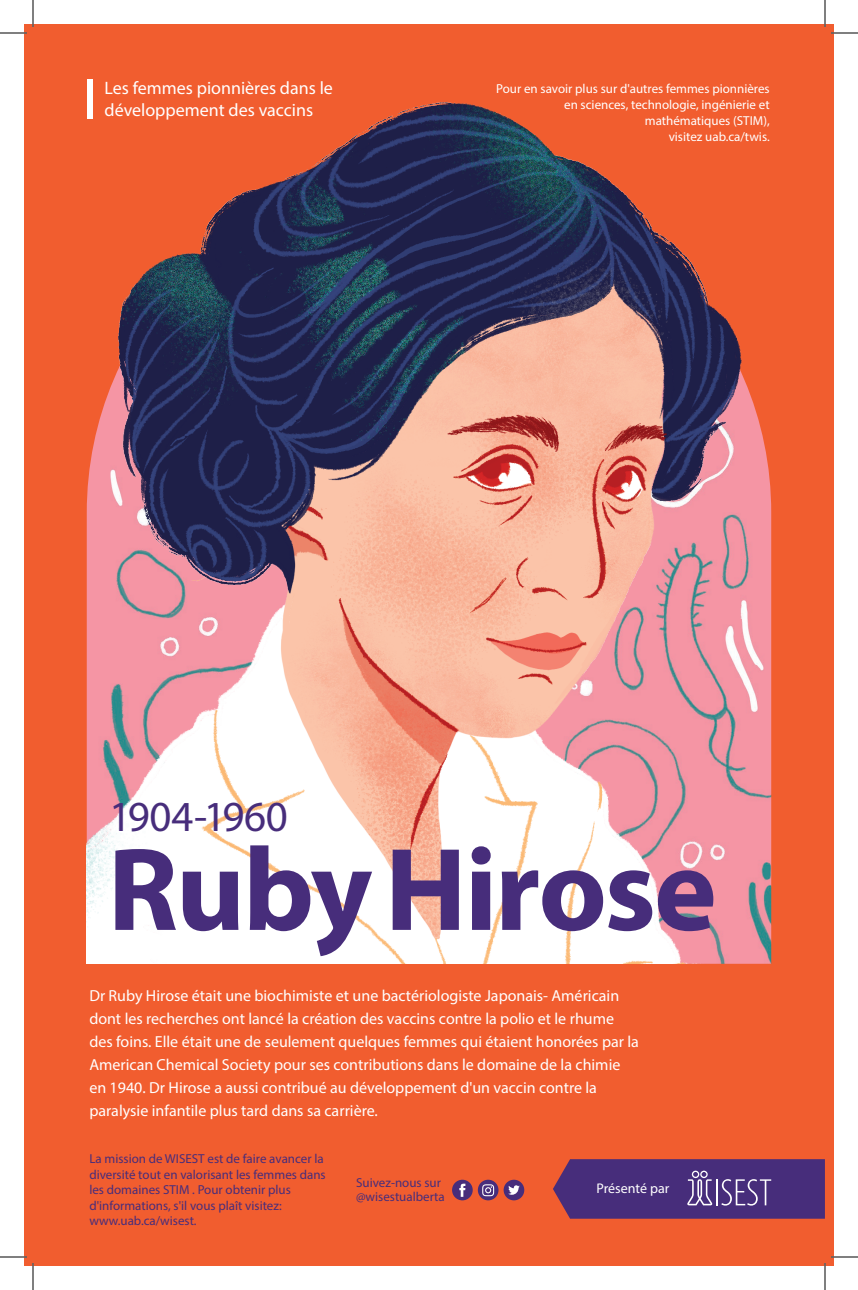
<style>
.page{position:relative;width:858px;height:1290px;background:#fff}
.page>*{position:absolute;margin:0;border:0;box-sizing:border-box;transform-origin:0 0}
.t1{font:700 166.6px "Myriad Arabic";letter-spacing:-.015em;color:#472d7b}
.t2{font:43px "Myriad Pro";letter-spacing:-.01em;color:#472d7b}
.t3{font:18px/21.6px "Myriad Pro";color:#fff}
.t4{font:16px/23px "Myriad Pro";color:#fff}
.t5{font:14px "Myriad Pro";color:#fff}
.t6{font:13px/15.6px "Myriad Pro";color:#472d7b}
.t7{font:13px/16px "Myriad Pro";color:#fff;text-align:right}
</style>
<div class="page">
<div style="left:24px;top:24px;width:810px;height:1242px;background:#f15d2f"></div>
<div style="left:504px;top:1180px;width:20px;height:20px;background:#472d7b;border-radius:50%"></div>
<svg style="left:508px;top:1185px;width:12px;height:10px"></svg>
<div style="left:478px;top:1180px;width:21px;height:20px;background:#472d7b;border-radius:50%"></div>
<svg style="left:482px;top:1184px;width:12px;height:12px"></svg>
<div style="left:452px;top:1180px;width:21px;height:20px;background:#472d7b;border-radius:50%"></div>
<svg style="left:459px;top:1184px;width:6px;height:13px"></svg>
<svg style="left:553px;top:1159px;width:272px;height:60px"></svg>
<img style="left:87px;top:102px;width:684px;height:862px">
<div style="left:87px;top:79px;width:6px;height:39px;background:#fff"></div>
<hr style="left:0;top:32px;width:27px;height:2px;background:#fff">
<hr style="left:831px;top:32px;width:27px;height:2px;background:#fff">
<hr style="left:0;top:1256px;width:27px;height:2px;background:#fff">
<hr style="left:831px;top:1256px;width:27px;height:2px;background:#fff">
<hr style="left:32px;top:0;width:2px;height:27px;background:#fff">
<hr style="left:32px;top:1263px;width:2px;height:27px;background:#fff">
<hr style="left:824px;top:0;width:2px;height:27px;background:#fff">
<hr style="left:824px;top:1263px;width:2px;height:27px;background:#fff">
<svg style="left:0;top:33px;width:27px;height:1px"></svg>
<svg style="left:831px;top:33px;width:27px;height:1px"></svg>
<svg style="left:0;top:1257px;width:27px;height:1px"></svg>
<svg style="left:33px;top:0;width:1px;height:27px"></svg>
<svg style="left:33px;top:1263px;width:1px;height:27px"></svg>
<svg style="left:825px;top:0;width:1px;height:27px"></svg>
<svg style="left:825px;top:1257px;width:33px;height:33px"></svg>
<p class="t3" style="left:105px;top:77px;width:230px">Les femmes pionnières dans le développement des vaccins</p>
<p class="t7" style="left:496px;top:80px;width:275px">Pour en savoir plus sur d'autres femmes pionnières en sciences, technologie, ingénierie et mathématiques (STIM),<br>visitez uab.ca/twis.</p>
<h2 class="t2" style="left:109px;top:790px;width:180px">1904-1960</h2>
<h1 class="t1" style="left:108px;top:775px;width:611px">RubyHirose</h1>
<p class="t4" style="left:89px;top:984px;width:551px">Dr Ruby Hirose était une biochimiste et une bactériologiste Japonais- Américain dont les recherches ont lancé la création des vaccins contre la polio et le rhume des foins. Elle était une de seulement quelques femmes qui étaient honorées par la American Chemical Society pour ses contributions dans le domaine de la chimie en 1940. Dr Hirose a aussi contribué au développement d'un vaccin contre la paralysie infantile plus tard dans sa carrière.</p>
<p class="t6" style="left:89px;top:1151px;width:238px">La mission de WISEST est de faire avancer la diversité tout en valorisant les femmes dans les domaines STIM . Pour obtenir plus d'informations, s'il vous plaît visitez: www.uab.ca/wisest.</p>
<p class="t6" style="left:356px;top:1175px;width:90px;line-height:14px">Suivez-nous sur @wisestualberta</p>
<p class="t5" style="left:597px;top:1180px;width:74px">Présenté par</p>
</div>
